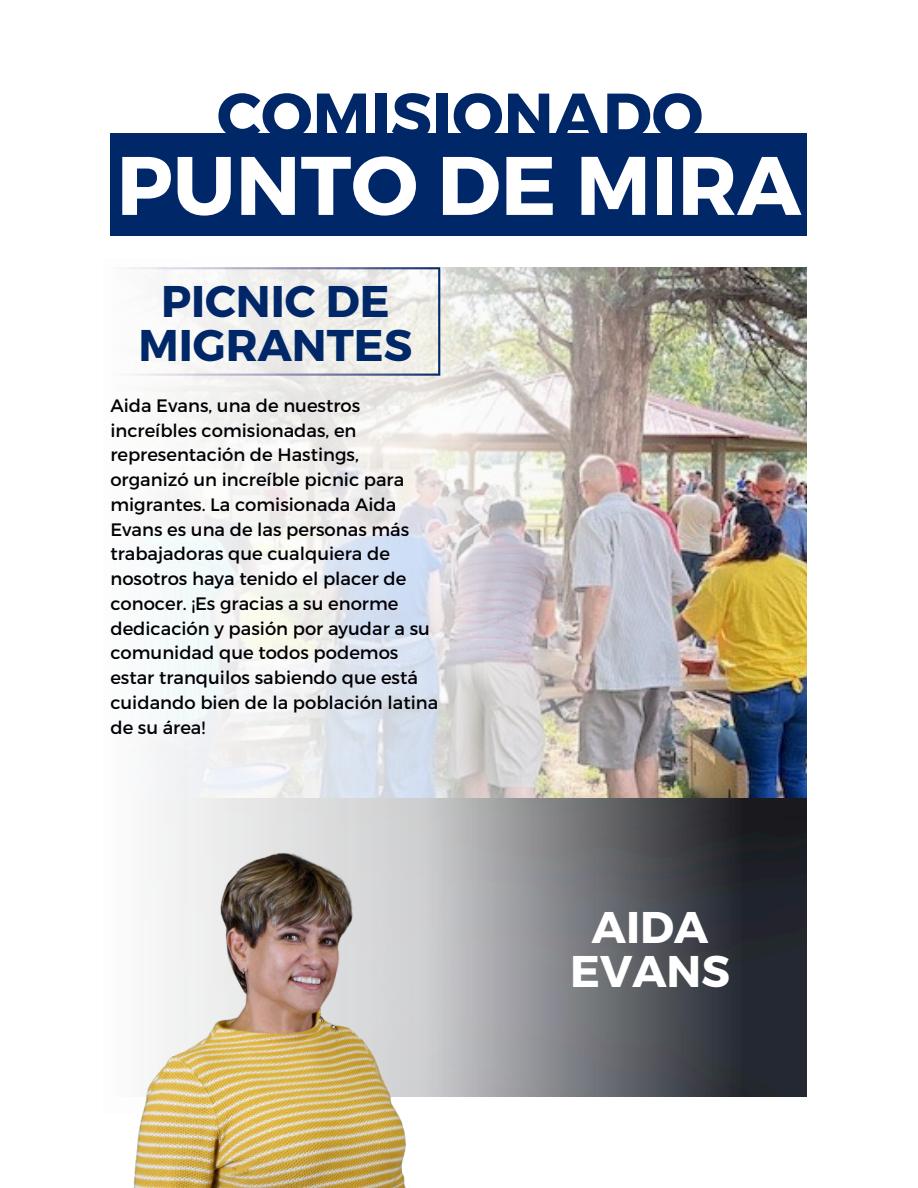
<style>
.page{position:relative;width:918px;height:1188px;background:#fff}
.page>*{position:absolute;margin:0;border:0;box-sizing:border-box;transform-origin:0 0}
.t1{font:700 82.8px "Montserrat";color:#fff}
.t2{font:700 63.75px "Montserrat";color:#002768}
.t3{font:700 44.4px/43.8px "Montserrat";color:#002768;text-align:center}
.t4{font:700 44.4px/43.8px "Montserrat";color:#fff;text-align:center}
.t5{font:18px/24.8px "Montserrat";color:#010004}
</style>
<div class="page">
<div style="left:110px;top:133px;width:697px;height:102px;background:#002768"></div>
<img style="left:742px;top:267px;width:65px;height:531px">
<img style="left:157px;top:267px;width:585px;height:531px">
<svg style="left:125px;top:267px;width:315px;height:109px"></svg>
<img style="left:133px;top:798px;width:674px;height:390px">
<h1 class="t2" style="left:217px;top:74px;width:488px">COMISIONADO</h1>
<h3 class="t1" style="left:116px;top:132px;width:686px">PUNTO DE MIRA</h3>
<p class="t3" style="left:138px;top:277px;width:275px">PICNIC DE<br>MIGRANTES</p>
<p class="t5" style="left:110px;top:392px;width:329px">Aida Evans, una de nuestros increíbles comisionadas, en representación de Hastings, organizó un increíble picnic para migrantes. La comisionada Aida<br>Evans es una de las personas más trabajadoras que cualquiera de nosotros haya tenido el placer de conocer. ¡Es gracias a su enorme dedicación y pasión por ayudar a su comunidad que todos podemos estar tranquilos sabiendo que está cuidando bien de la población latina de su área!</p>
<h2 class="t4" style="left:570px;top:903px;width:161px">AIDA<br>EVANS</h2>
</div>
